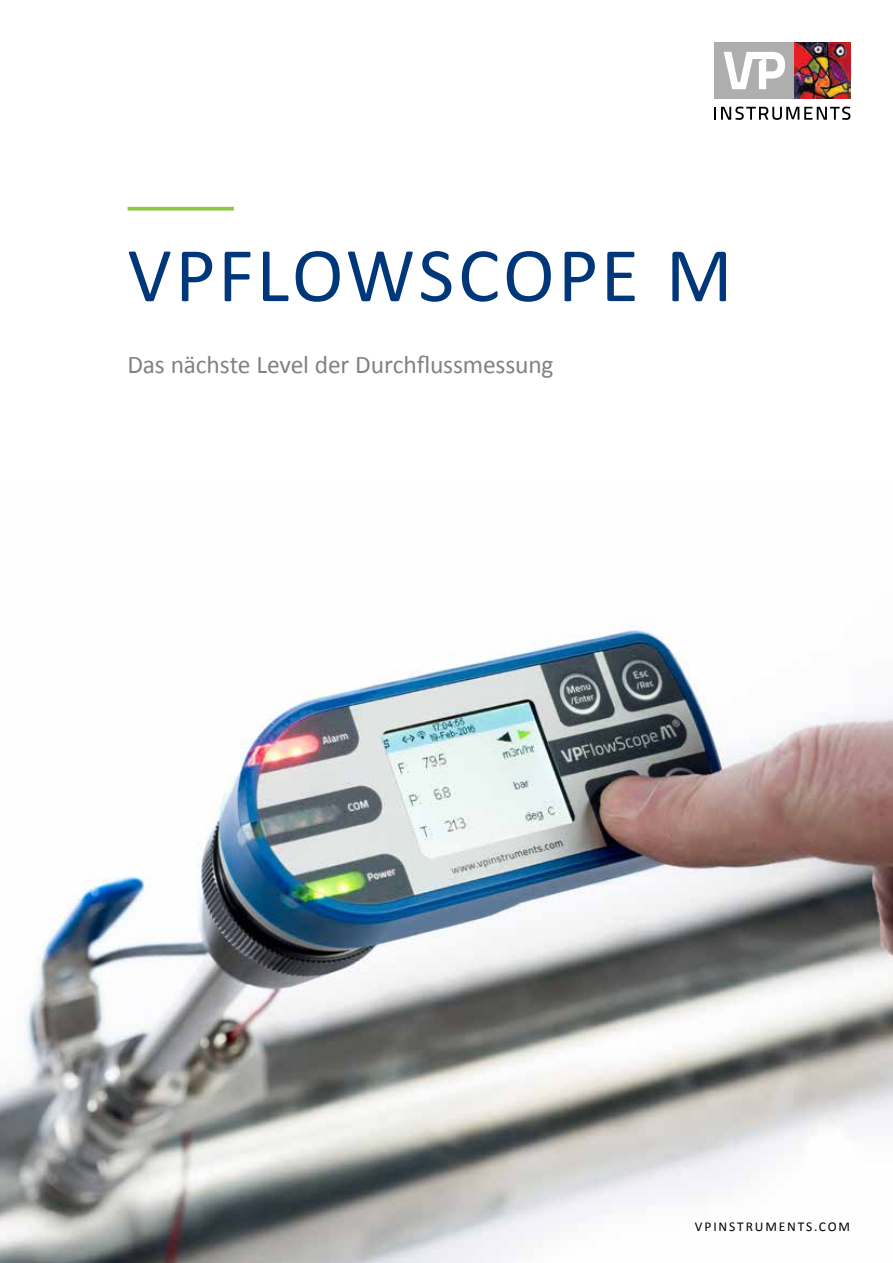
<style>
.page{position:relative;width:893px;height:1263px;background:#fff}
.page>*{position:absolute;margin:0;border:0;box-sizing:border-box;transform-origin:0 0}
.t1{font:78px "Calibri";letter-spacing:.04em;color:#00377b}
.t2{font:25.5px "Calibri";letter-spacing:-.01em;color:#808285}
.t3{font:13.5px "Calibri";letter-spacing:.14em;color:#000}
</style>
<div class="page">
<div style="left:714px;top:43px;width:80px;height:56px;background:#afaeaf"></div>
<svg style="left:724px;top:52px;width:61px;height:37px"></svg>
<img style="left:794px;top:43px;width:56px;height:56px">
<svg style="left:714px;top:107px;width:136px;height:13px"></svg>
<img style="left:0;top:622px;width:893px;height:641px">
<svg style="left:128px;top:207px;width:106px;height:4px"></svg>
<h1 class="t1" style="left:128px;top:226px;width:606px">VPFLOWSCOPE M</h1>
<p class="t2" style="left:128px;top:348px;width:428px">Das nächste Level der Durchflussmessung</p>
<p class="t3" style="left:695px;top:1217px;width:157px">VPINSTRUMENTS.COM</p>
</div>
